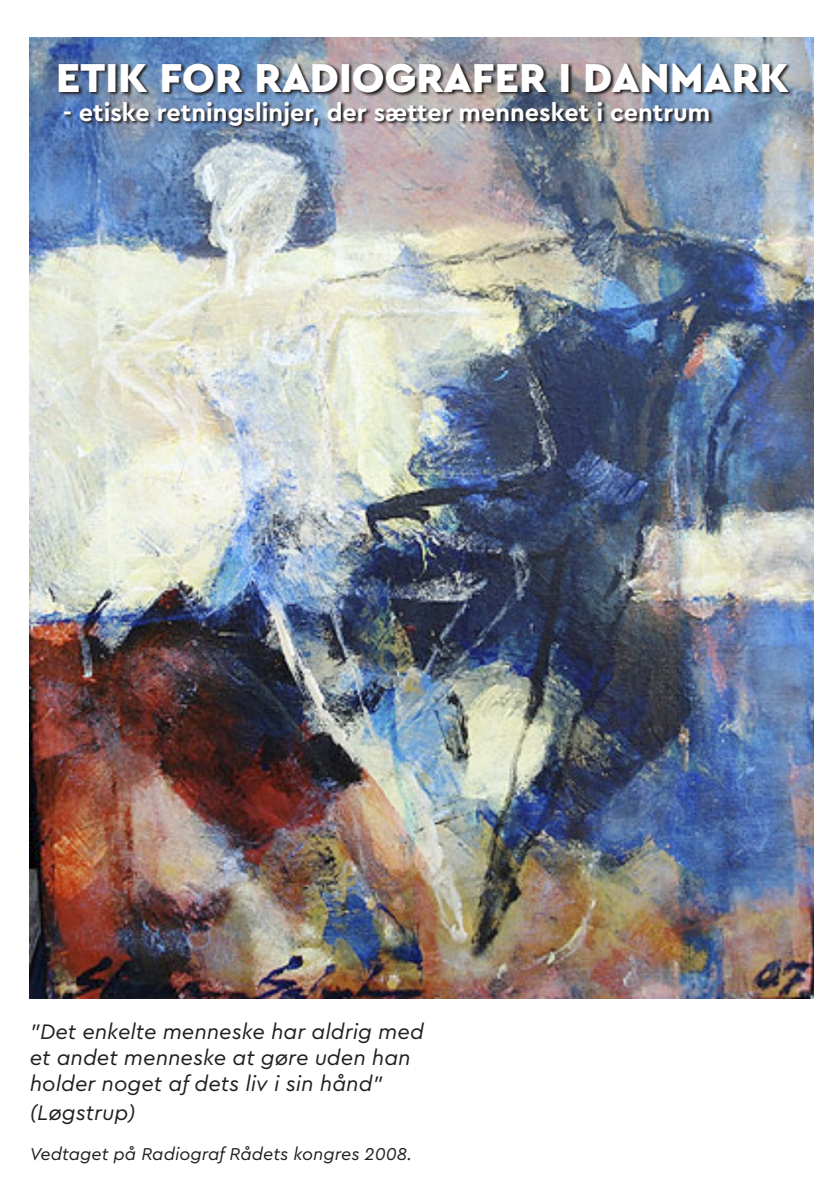
<style>
.page{position:relative;width:840px;height:1191px;background:#fff}
.page>*{position:absolute;margin:0;border:0;box-sizing:border-box;transform-origin:0 0}
.t1{font:900 42.2px "Cera Basic";color:#fff}
.t2{font:700 25.2px "Cera Basic";color:#fff}
.t3{font:italic 22px "Cera Basic";color:#231f20}
.t4{font:italic 18px "Cera Basic";color:#231f20}
</style>
<div class="page">
<img style="left:30px;top:37px;width:782px;height:961px">
<img style="left:59px;top:63px;width:733px;height:33px">
<img style="left:64px;top:101px;width:648px;height:28px">
<p class="t1" style="left:56px;top:53px;width:733px">ETIK FOR RADIOGRAFER I DANMARK</p>
<p class="t2" style="left:63px;top:98px;width:648px">- etiske retningslinjer, der sætter mennesket i centrum</p>
<p class="t3" style="left:30px;top:1018px;width:395px">”Det enkelte menneske har aldrig med</p>
<p class="t3" style="left:30px;top:1045px;width:382px">et andet menneske at gøre uden han</p>
<p class="t3" style="left:30px;top:1071px;width:354px">holder noget af dets liv i sin hånd”</p>
<p class="t3" style="left:30px;top:1100px;width:107px">(Løgstrup)</p>
<p class="t4" style="left:30px;top:1143px;width:383px">Vedtaget på Radiograf Rådets kongres 2008.</p>
</div>
